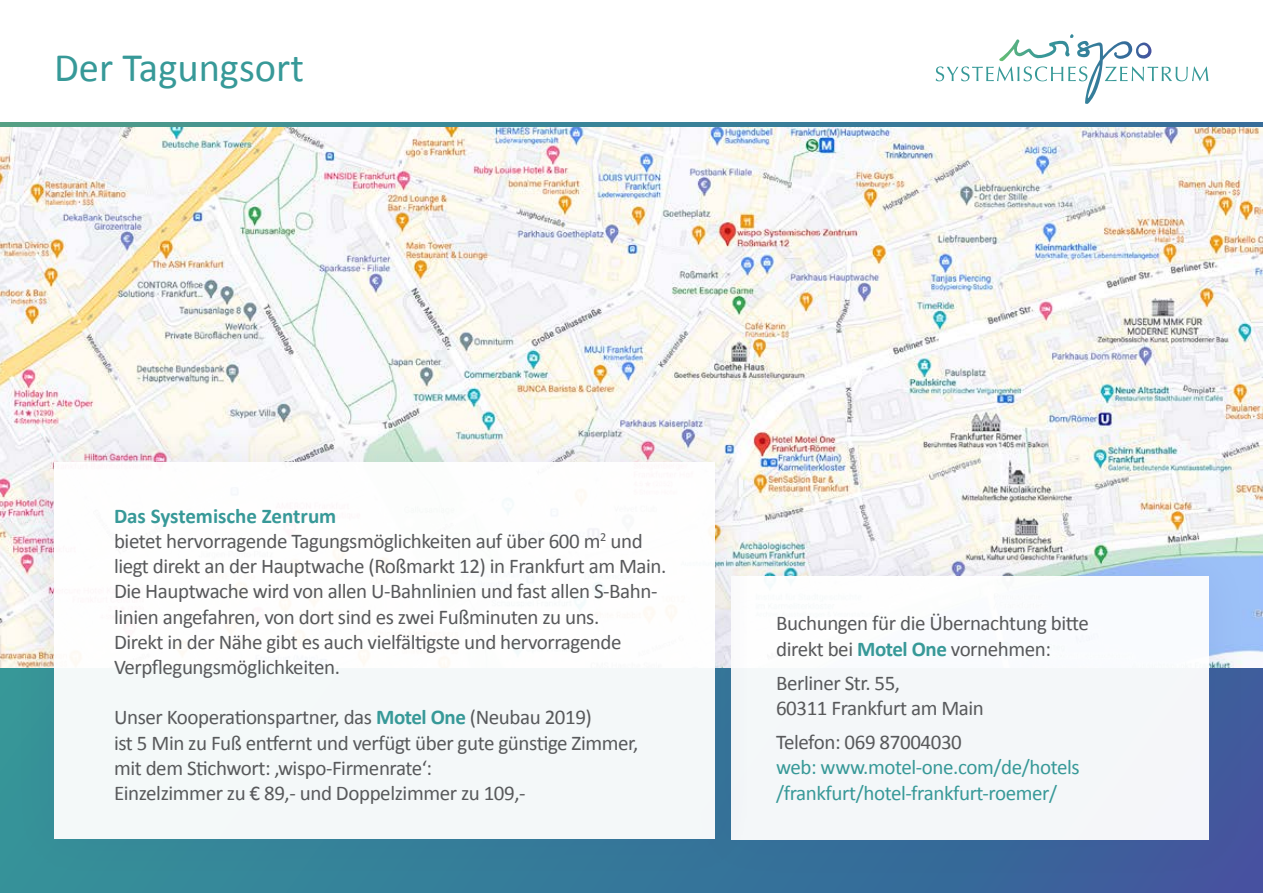
<style>
.page{position:relative;width:1263px;height:893px;background:#fff}
.page>*{position:absolute;margin:0;border:0;box-sizing:border-box;transform-origin:0 0}
.t1{font:40.5px "Calibri";color:#379998}
.t2{font:21px/25.2px "Calibri";letter-spacing:-.02em;color:#58595b}
.t3{font:21px/25.2px "Calibri";letter-spacing:-.02em;color:#379998}
.s1{font-weight:700;color:#379998}
</style>
<div class="page">
<div style="left:0;top:123px;width:1263px;height:39px;background:linear-gradient(to right,#499e8d,#316b9e)"></div>
<svg style="left:936px;top:34px;width:272px;height:70px"></svg>
<img style="left:0;top:127px;width:1263px;height:541px">
<div style="left:684px;top:529px;width:572px;height:358px;background:#4a4797;opacity:.12"></div>
<div style="left:731px;top:576px;width:478px;height:263px;background:#f4f7f9"></div>
<div style="left:6px;top:415px;width:756px;height:472px;background:#4a4797;opacity:.12"></div>
<div style="left:54px;top:462px;width:660px;height:377px;background:#fff"></div>
<h1 class="t1" style="left:54px;top:40px;width:251px">Der Tagungsort</h1>
<p class="t2" style="left:114px;top:503px;width:554px"><span class="s1">Das Systemische Zentrum<br></span>bietet hervorragende Tagungsmöglichkeiten auf über 600 m<sup>2</sup> und liegt direkt an der Hauptwache (Roßmarkt 12) in Frankfurt am Main.<br>Die Hauptwache wird von allen U-Bahnlinien und fast allen S-Bahn&shy;linien angefahren, von dort sind es zwei Fußminuten zu uns.<br>Direkt in der Nähe gibt es auch vielfältigste und hervorragende Verpflegungsmöglichkeiten.</p>
<p class="t2" style="left:114px;top:704px;width:526px">Unser Kooperationspartner, das <span class="s1">Motel One</span> (Neubau 2019)<br>ist 5 Min zu Fuß entfernt und verfügt über gute günstige Zimmer, mit dem Stichwort: ‚wispo-Firmenrate‘:<br>Einzelzimmer zu € 89,- und Doppelzimmer zu 109,-</p>
<p class="t2" style="left:776px;top:610px;width:314px">Buchungen für die Übernachtung bitte direkt bei <span class="s1">Motel One</span> vornehmen:</p>
<p class="t2" style="left:776px;top:670px;width:209px">Berliner Str. 55,<br>60311 Frankfurt am Main</p>
<p class="t2" style="left:776px;top:729px;width:187px">Telefon: 069 87004030</p>
<p class="t3" style="left:776px;top:754px;width:305px">web: www.motel-one.com/de/hotels /frankfurt/hotel-frankfurt-roemer/</p>
</div>
